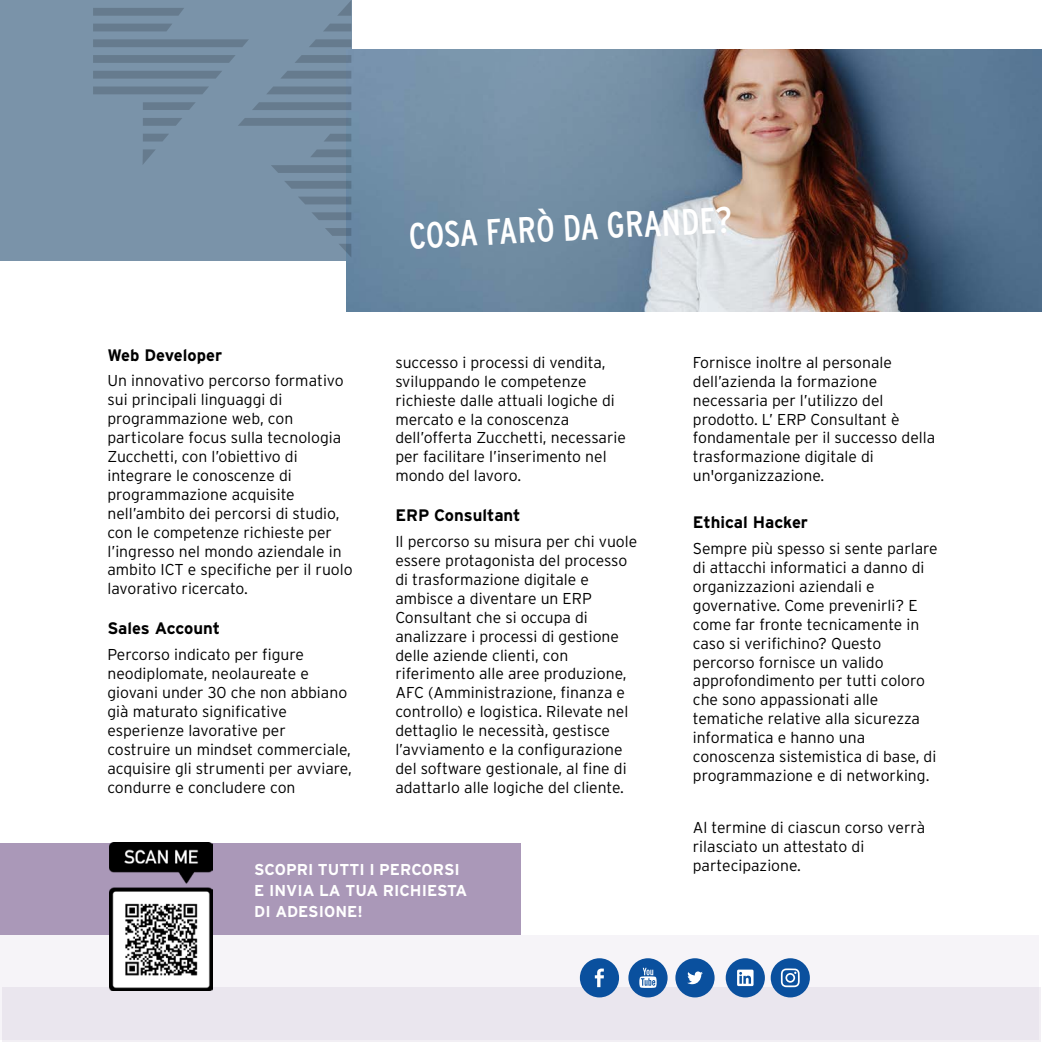
<style>
.page{position:relative;width:1042px;height:1042px;background:#fff}
.page>*{position:absolute;margin:0;border:0;box-sizing:border-box;transform-origin:0 0}
.t1{font:36.57px "Interstate Condensed";color:#fff}
.t2{font:700 16.62px "Interstate";color:#000}
.t3{font:300 15.75px/18.9px "Interstate";color:#000}
.t4{font:700 15.75px/21px "Interstate";color:#fff}
</style>
<div class="page">
<div style="left:0;top:0;width:351px;height:260px;background:#7a93a9"></div>
<div style="left:0;top:842px;width:521px;height:92px;background:#aa98b8"></div>
<img style="left:347px;top:49px;width:695px;height:263px">
<div style="left:0;top:935px;width:1039px;height:104px;background:#f6f4f8"></div>
<div style="left:3px;top:987px;width:1038px;height:55px;background:#eae6ee"></div>
<svg style="left:309px;top:39px;width:42px;height:8px"></svg>
<svg style="left:295px;top:55px;width:56px;height:8px"></svg>
<svg style="left:324px;top:24px;width:27px;height:7px"></svg>
<svg style="left:93px;top:39px;width:156px;height:8px"></svg>
<svg style="left:93px;top:24px;width:79px;height:7px"></svg>
<svg style="left:93px;top:71px;width:129px;height:8px"></svg>
<svg style="left:338px;top:1px;width:13px;height:15px"></svg>
<svg style="left:143px;top:134px;width:26px;height:7px"></svg>
<svg style="left:281px;top:71px;width:70px;height:8px"></svg>
<svg style="left:311px;top:149px;width:40px;height:8px"></svg>
<svg style="left:324px;top:134px;width:27px;height:7px"></svg>
<svg style="left:238px;top:118px;width:113px;height:8px"></svg>
<svg style="left:267px;top:86px;width:84px;height:8px"></svg>
<svg style="left:252px;top:102px;width:99px;height:8px"></svg>
<svg style="left:93px;top:55px;width:142px;height:8px"></svg>
<svg style="left:143px;top:118px;width:39px;height:8px"></svg>
<svg style="left:93px;top:8px;width:91px;height:8px"></svg>
<svg style="left:143px;top:102px;width:52px;height:8px"></svg>
<svg style="left:93px;top:86px;width:116px;height:8px"></svg>
<svg style="left:143px;top:149px;width:12px;height:15px"></svg>
<svg style="left:271px;top:165px;width:80px;height:8px"></svg>
<svg style="left:299px;top:197px;width:52px;height:7px"></svg>
<svg style="left:339px;top:244px;width:12px;height:13px"></svg>
<svg style="left:325px;top:228px;width:26px;height:8px"></svg>
<svg style="left:312px;top:212px;width:39px;height:8px"></svg>
<svg style="left:285px;top:181px;width:66px;height:8px"></svg>
<div style="left:580px;top:958px;width:39px;height:39px;background:#0a509e;border-radius:50%"></div>
<svg style="left:595px;top:968px;width:9px;height:19px"></svg>
<div style="left:675px;top:958px;width:39px;height:39px;background:#0a509e;border-radius:50%"></div>
<svg style="left:687px;top:971px;width:16px;height:13px"></svg>
<div style="left:726px;top:958px;width:39px;height:39px;background:#0a509e;border-radius:50%"></div>
<div style="left:737px;top:969px;width:16px;height:17px;background:#fff"></div>
<svg style="left:739px;top:972px;width:12px;height:11px"></svg>
<div style="left:771px;top:958px;width:39px;height:39px;background:#0a509e;border-radius:50%"></div>
<div style="left:628px;top:958px;width:39px;height:39px;background:#0a509e;border-radius:50%"></div>
<svg style="left:639px;top:968px;width:18px;height:20px"></svg>
<svg style="left:781px;top:968px;width:18px;height:19px"></svg>
<img style="left:110px;top:842px;width:103px;height:149px">
<p class="t2" style="left:107px;top:345px;width:116px">Web Developer</p>
<p class="t3" style="left:107px;top:371px;width:247px">Un innovativo percorso formativo sui principali linguaggi di programmazione web, con particolare focus sulla tecnologia<br>Zucchetti, con l’obiettivo di integrare le conoscenze di programmazione acquisite nell’ambito dei percorsi di studio, con le competenze richieste per l’ingresso nel mondo aziendale in ambito ICT e specifiche per il ruolo lavorativo ricercato.</p>
<p class="t2" style="left:107px;top:619px;width:114px">Sales Account</p>
<p class="t3" style="left:107px;top:645px;width:246px">Percorso indicato per figure neodiplomate, neolaureate e giovani under 30 che non abbiano già maturato significative esperienze lavorative per costruire un mindset commerciale, acquisire gli strumenti per avviare, condurre e concludere con</p>
<h1 class="t1" style="left:408px;top:215px;width:325px;rotate:-3deg">COSA FARÒ DA GRANDE?</h1>
<p class="t3" style="left:395px;top:353px;width:232px">successo i processi di vendita, sviluppando le competenze richieste dalle attuali logiche di mercato e la conoscenza dell’offerta Zucchetti, necessarie per facilitare l’inserimento nel mondo del lavoro.</p>
<p class="t2" style="left:395px;top:506px;width:127px">ERP Consultant</p>
<p class="t3" style="left:395px;top:532px;width:243px">Il percorso su misura per chi vuole essere protagonista del processo di trasformazione digitale e ambisce a diventare un ERP<br>Consultant che si occupa di analizzare i processi di gestione delle aziende clienti, con riferimento alle aree produzione,<br>AFC (Amministrazione, finanza e controllo) e logistica. Rilevate nel dettaglio le necessità, gestisce l’avviamento e la configurazione del software gestionale, al fine di adattarlo alle logiche del cliente.</p>
<p class="t3" style="left:693px;top:353px;width:244px">Fornisce inoltre al personale dell’azienda la formazione necessaria per l’utilizzo del prodotto. L’ ERP Consultant è fondamentale per il successo della trasformazione digitale di un'organizzazione.</p>
<p class="t2" style="left:693px;top:513px;width:117px">Ethical Hacker</p>
<p class="t3" style="left:693px;top:539px;width:246px">Sempre più spesso si sente parlare di attacchi informatici a danno di organizzazioni aziendali e governative. Come prevenirli? E come far fronte tecnicamente in caso si verifichino? Questo percorso fornisce un valido approfondimento per tutti coloro che sono appassionati alle tematiche relative alla sicurezza informatica e hanno una conoscenza sistemistica di base, di programmazione e di networking.</p>
<p class="t3" style="left:693px;top:817px;width:234px">Al termine di ciascun corso verrà rilasciato un attestato di</p>
<p class="t4" style="left:254px;top:859px;width:207px">SCOPRI TUTTI I PERCORSI</p>
<p class="t3" style="left:693px;top:855px;width:110px">partecipazione.</p>
<p class="t4" style="left:254px;top:880px;width:214px">E INVIA LA TUA RICHIESTA<br>DI ADESIONE!</p>
</div>
